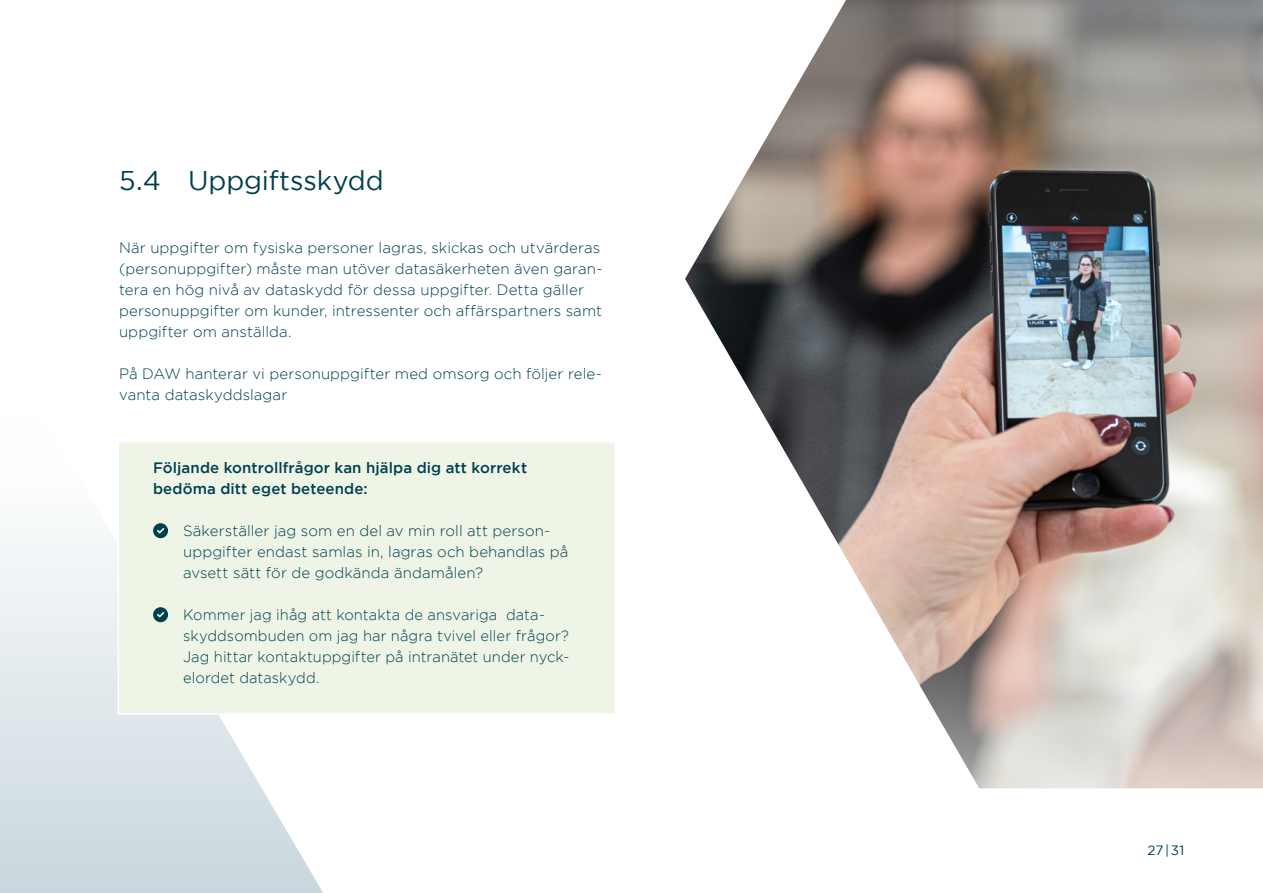
<style>
.page{position:relative;width:1263px;height:893px;background:#fff}
.page>*{position:absolute;margin:0;border:0;box-sizing:border-box;transform-origin:0 0}
.t1{font:27px "Gotham";letter-spacing:-.005em;color:#00404e}
.t2{font:300 15px/21px "Gotham";letter-spacing:.005em;color:#00404e}
.t3{font:500 15px/21px "Gotham";letter-spacing:.01em;color:#00404e}
.t4{font:13.5px "Gotham";color:#00404e}
</style>
<div class="page">
<svg style="left:0;top:542px;width:323px;height:351px"></svg>
<div style="left:117px;top:443px;width:498px;height:273px;background:#eef5e7"></div>
<img style="left:685px;top:0;width:578px;height:788px">
<h1 class="t1" style="left:119px;top:165px;width:266px">5.4 Uppgiftsskydd</h1>
<p class="t2" style="left:119px;top:237px;width:485px">När uppgifter om fysiska personer lagras, skickas och utvärderas (personuppgifter) måste man utöver datasäkerheten även garan&shy;tera en hög nivå av dataskydd för dessa uppgifter. Detta gäller personuppgifter om kunder, intressenter och affärspartners samt uppgifter om anställda.</p>
<p class="t2" style="left:119px;top:363px;width:484px">På DAW hanterar vi personuppgifter med omsorg och följer rele&shy;vanta dataskyddslagar</p>
<p class="t3" style="left:153px;top:457px;width:376px">Följande kontrollfrågor kan hjälpa dig att korrekt bedöma ditt eget beteende:</p>
<p class="t2" style="left:183px;top:520px;width:387px">Säkerställer jag som en del av min roll att person&shy;uppgifter endast samlas in, lagras och behandlas på avsett sätt för de godkända ändamålen?</p>
<p class="t2" style="left:183px;top:604px;width:388px">Kommer jag ihåg att kontakta de ansvariga data&shy;skyddsombuden om jag har några tvivel eller frågor?<br>Jag hittar kontaktuppgifter på intranätet under nyck&shy;elordet dataskydd.</p>
<p class="t4" style="left:1147px;top:843px;width:39px">27|31</p>
</div>
